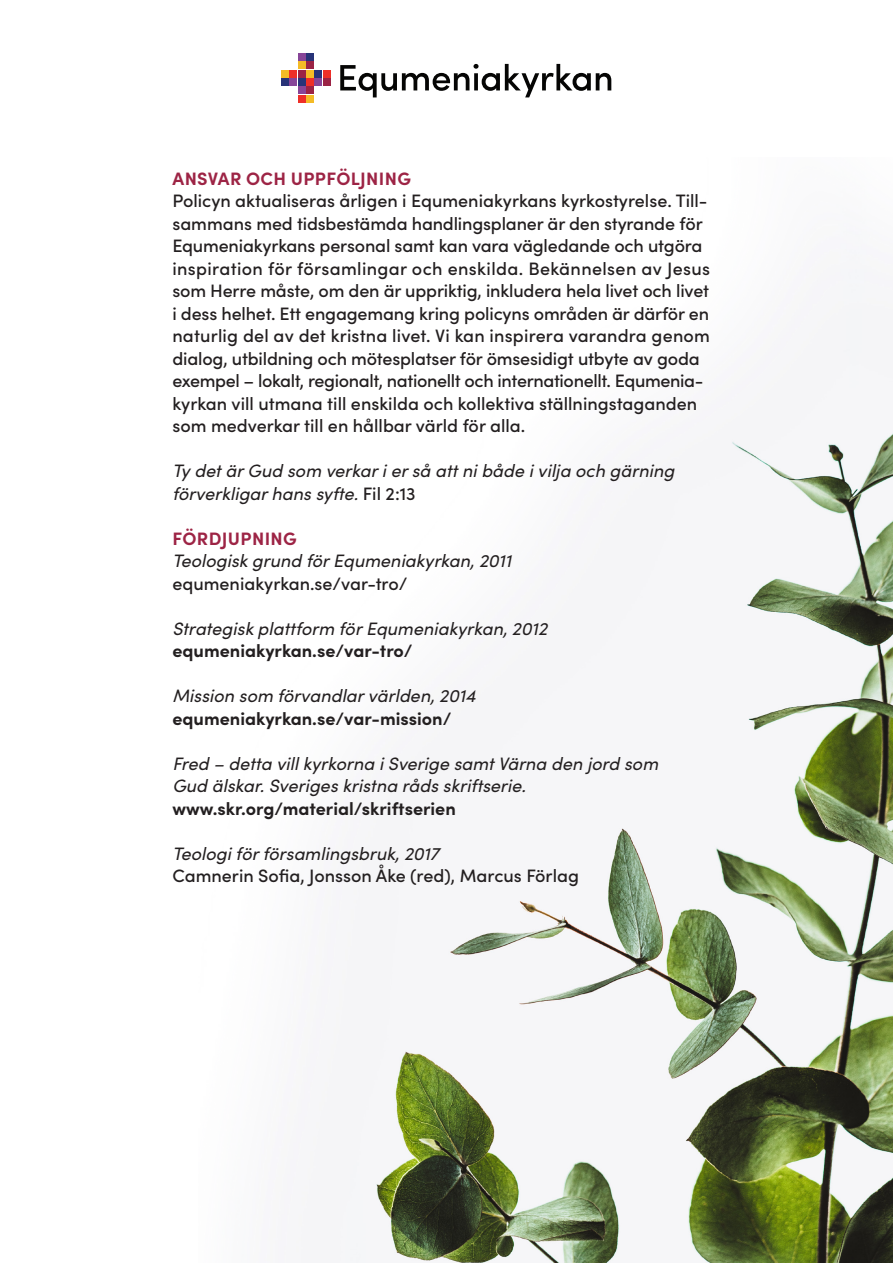
<style>
.page{position:relative;width:893px;height:1263px;background:#fff}
.page>*{position:absolute;margin:0;border:0;box-sizing:border-box;transform-origin:0 0}
.t1{font:500 18px/22.5px "Sofia Pro";letter-spacing:-.01em;color:#231f20}
.t2{font:italic 18px/22.5px "Sofia Pro";color:#231f20}
.t3{font:700 18px "Sofia Pro";letter-spacing:.02em;color:#9d2445}
.s1{font-weight:500;font-style:normal}
.s2{font-weight:700;font-style:normal}
</style>
<div class="page">
<img style="left:349px;top:269px;width:544px;height:994px">
<svg style="left:340px;top:64px;width:271px;height:33px"></svg>
<div style="left:298px;top:53px;width:7px;height:7px;background:#874598"></div>
<div style="left:307px;top:53px;width:7px;height:7px;background:#283378"></div>
<div style="left:298px;top:62px;width:7px;height:7px;background:#f4bb26"></div>
<div style="left:307px;top:62px;width:7px;height:7px;background:#9b2345"></div>
<div style="left:282px;top:70px;width:7px;height:7px;background:#f4bb26"></div>
<div style="left:290px;top:70px;width:7px;height:7px;background:#ee2f28"></div>
<div style="left:298px;top:70px;width:7px;height:7px;background:#9b2345"></div>
<div style="left:307px;top:70px;width:7px;height:7px;background:#f4bb26"></div>
<div style="left:315px;top:70px;width:7px;height:7px;background:#283378"></div>
<div style="left:323px;top:70px;width:7px;height:7px;background:#ee2f28"></div>
<div style="left:282px;top:78px;width:7px;height:7px;background:#283378"></div>
<div style="left:290px;top:78px;width:7px;height:7px;background:#874598"></div>
<div style="left:298px;top:78px;width:7px;height:7px;background:#283378"></div>
<div style="left:307px;top:78px;width:7px;height:7px;background:#ee2f28"></div>
<div style="left:315px;top:78px;width:7px;height:7px;background:#874598"></div>
<div style="left:323px;top:78px;width:7px;height:7px;background:#9b2345"></div>
<div style="left:298px;top:87px;width:7px;height:7px;background:#874598"></div>
<div style="left:307px;top:87px;width:7px;height:7px;background:#9b2345"></div>
<div style="left:298px;top:95px;width:7px;height:7px;background:#ee2f28"></div>
<div style="left:307px;top:95px;width:7px;height:7px;background:#f4bb26"></div>
<p class="t3" style="left:173px;top:165px;width:240px">ANSVAR OCH UPPFÖLJNING</p>
<p class="t1" style="left:172px;top:189px;width:539px">Policyn aktualiseras årligen i Equmeniakyrkans kyrkostyrelse. Till&shy;sammans med tidsbestämda handlingsplaner är den styrande för Equmeniakyrkans personal samt kan vara vägledande och utgöra inspiration för församlingar och enskilda. Bekännelsen av Jesus som Herre måste, om den är uppriktig, inkludera hela livet och livet i dess helhet. Ett engagemang kring policyns områden är därför en naturlig del av det kristna livet. Vi kan inspirera varandra genom dialog, utbildning och mötesplatser för ömsesidigt utbyte av goda exempel – lokalt, regionalt, nationellt och internationellt. Equmenia&shy;kyrkan vill utmana till enskilda och kollektiva ställningstaganden som medverkar till en hållbar värld för alla.</p>
<p class="t2" style="left:172px;top:459px;width:504px">Ty det är Gud som verkar i er så att ni både i vilja och gärning förverkligar hans syfte. <span class="s1">Fil 2:13</span></p>
<p class="t3" style="left:173px;top:525px;width:126px">FÖRDJUPNING</p>
<p class="t2" style="left:172px;top:549px;width:341px">Teologisk grund för Equmeniakyrkan, 2011 <span class="s1">equmeniakyrkan.se/var-tro/</span></p>
<p class="t2" style="left:172px;top:616px;width:377px">Strategisk plattform för Equmeniakyrkan, 2012 <span class="s2">equmeniakyrkan.se/var-tro/</span></p>
<p class="t2" style="left:172px;top:684px;width:305px">Mission som förvandlar världen, 2014 <span class="s2">equmeniakyrkan.se/var-mission/</span></p>
<p class="t2" style="left:172px;top:751px;width:487px">Fred – detta vill kyrkorna i Sverige samt Värna den jord som<br>Gud älskar. Sveriges kristna råds skriftserie. <span class="s2">www.skr.org/material/skriftserien</span></p>
<p class="t2" style="left:172px;top:841px;width:268px">Teologi för församlingsbruk, 2017</p>
<p class="t1" style="left:172px;top:864px;width:408px">Camnerin Sofia, Jonsson Åke (red), Marcus Förlag</p>
</div>
